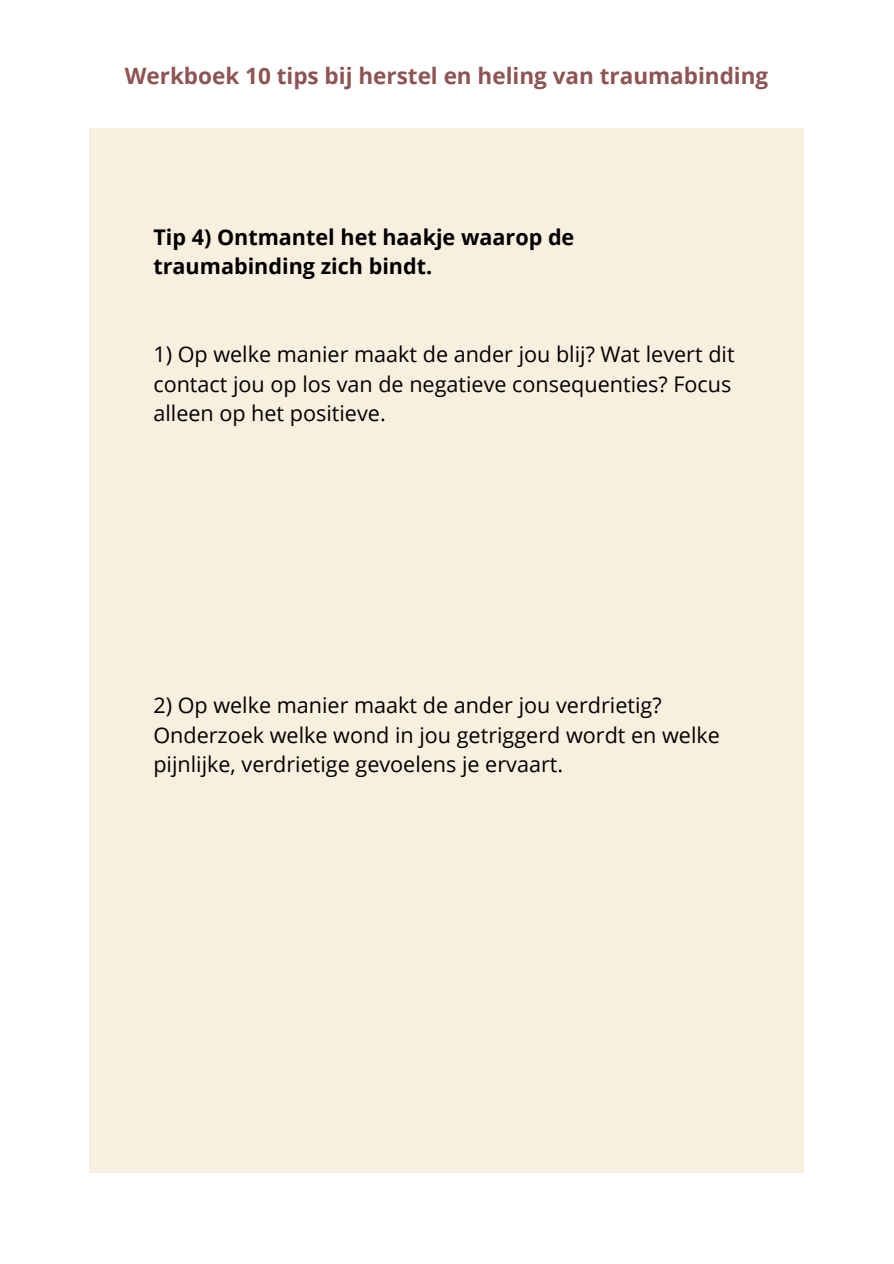
<style>
.page{position:relative;width:894px;height:1264px;background:#fff}
.page>*{position:absolute;margin:0;border:0;box-sizing:border-box;transform-origin:0 0}
.t1{font:700 22.5px "Open Sans";color:#8e5453}
.t2{font:21.6px/29.2px "Open Sans";color:#000}
.t3{font:700 21.6px/29.2px "Open Sans";color:#000}
</style>
<div class="page">
<div style="left:89px;top:129px;width:715px;height:1043px;background:#f9efdf"></div>
<p class="t1" style="left:125px;top:60px;width:645px">Werkboek 10 tips bij herstel en heling van traumabinding</p>
<h1 class="t3" style="left:153px;top:222px;width:422px">Tip 4) Ontmantel het haakje waarop de traumabinding zich bindt.</h1>
<h1 class="t2" style="left:153px;top:339px;width:582px">1) Op welke manier maakt de ander jou blij? Wat levert dit contact jou op los van de negatieve consequenties? Focus alleen op het positieve.</h1>
<p class="t2" style="left:153px;top:690px;width:568px">2) Op welke manier maakt de ander jou verdrietig?<br>Onderzoek welke wond in jou getriggerd wordt en welke pijnlijke, verdrietige gevoelens je ervaart.</p>
</div>
